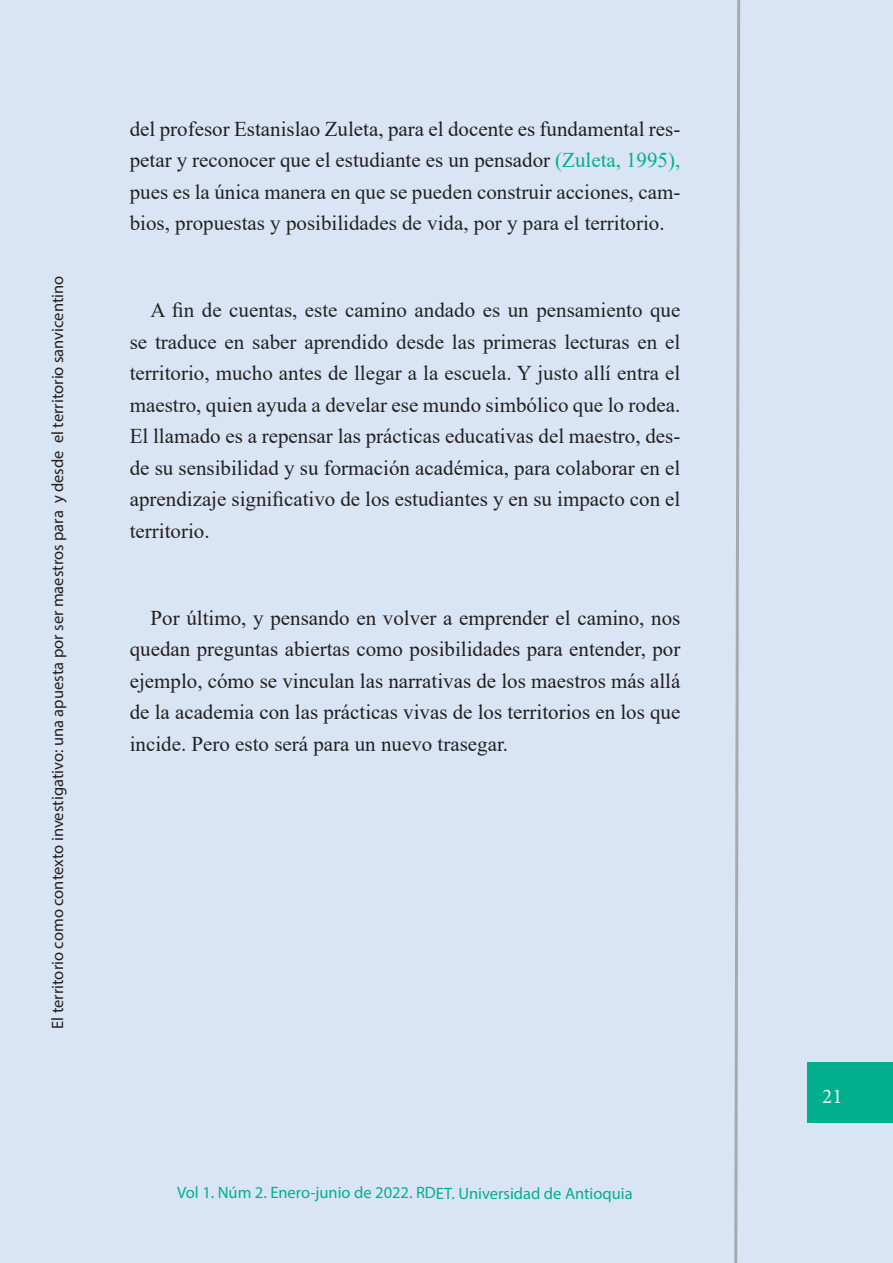
<style>
.page{position:relative;width:893px;height:1263px;background:#d9e5f4}
.page>*{position:absolute;margin:0;border:0;box-sizing:border-box;transform-origin:0 0}
.t1{font:21px/31.5px "Times New Roman";color:#231f20;text-align:justify}
.t2{font:21px/31.5px "Times New Roman";color:#222;text-align:justify}
.t3{font:21px "Minion Pro";color:#f0f1f2}
.t4{font:16.5px "Myriad Pro";color:#231f20}
.t5{font:16.5px "Myriad Pro";letter-spacing:-.005em;color:#01af8f}
.s1{color:#231f20}
.s2{color:#01af8f}
.s3{color:#222}
.s4{color:#202124}
</style>
<div class="page">
<div style="left:808px;top:1062px;width:85px;height:61px;background:#01af8f"></div>
<svg style="left:734px;top:0;width:7px;height:1263px"></svg>
<p class="t4" style="left:48px;top:1029px;width:755px;rotate:-90deg">El territorio como contexto investigativo: una apuesta por ser maestros para y desde el territorio sanvicentino</p>
<p class="t2" style="left:130px;top:112px;width:552px"><span class="s1">del profesor Estanislao Zuleta, para el docente es fundamental res&shy;petar y reconocer que el estudiante es un pensador</span> <span class="s2">(Zuleta, 1995), </span>pues es la única manera en que se pueden construir acciones, cam&shy;bios, propuestas y posibilidades de vida, por y para el territorio.</p>
<p class="t1" style="left:130px;top:294px;width:552px;text-indent:21px"><span class="s3">A fin de cuentas, este camino andado es un pensamiento que se traduce en saber aprendido desde las primeras lecturas en el territorio, mucho antes de llegar a la escuela. Y justo allí entra el maestro, quien ayuda a</span> develar ese mundo simbólico que lo rodea.<br>El llamado es a repensar las prácticas educativas del maestro, des&shy;de su sensibilidad y su formación académica, para colaborar en el aprendizaje significativo de los estudiantes y en su impacto con el territorio.</p>
<p class="t1" style="left:130px;top:601px;width:552px;text-indent:21px">Por último, y pensando en volver a emprender el camino, nos quedan preguntas abiertas como posibilidades para entender, por ejemplo, cómo se vinculan las narrativas de los maestros más allá de la academia con las prácticas vivas de los territorios en los que incide<span class="s4">. Pero esto será para un nuevo trasegar.</span></p>
<p class="t5" style="left:177px;top:1183px;width:457px">Vol 1. Núm 2. Enero-junio de 2022. RDET. Universidad de Antioquia</p>
<p class="t3" style="left:822px;top:1082px;width:22px">21</p>
</div>
